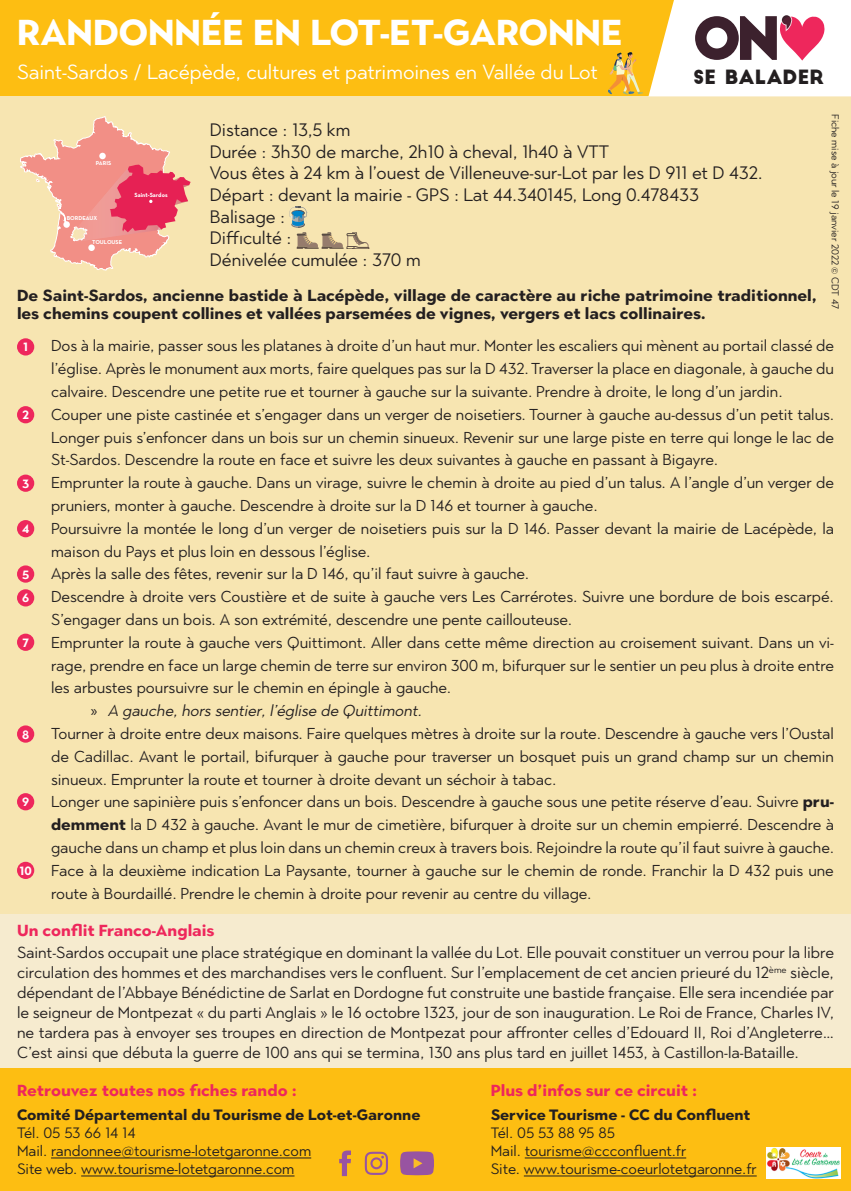
<style>
.page{position:relative;width:851px;height:1191px;background:#fff}
.page>*{position:absolute;margin:0;border:0;box-sizing:border-box;transform-origin:0 0}
.t1{font:700 36px "Town 80 Text";color:#fff}
.t2{font:20.4px "Town 80 Text";color:#fff}
.t3{font:19.2px "Big John";color:#231f20}
.t4{font:18px "Town 80 Text";color:#231f20}
.t5{font:16px/20px "Town 80 Text";color:#231f20;text-align:justify}
.t6{font:700 16px/18px "Town 80 Text";color:#231f20}
.t7{font:700 16px "Town 80 Text";color:#ee275c}
.t8{font:15.8px/22.8px "Town 80 Text";color:#231f20;text-align:justify}
.t9{font:italic 15.8px "Town 80 Text";color:#231f20}
.t10{font:15px "Town 80 Text";color:#231f20}
.t11{font:700 15px "Town 80 Text";color:#231f20}
.t12{font:700 12px "Town 80 Text";color:#fff}
.t13{font:10px "Town 80 Text";color:#231f20}
.t14{font:700 6.2px "Neutra Text";color:#fff}
.t15{font:700 5.8px "Neutra Text";color:#fff}
.s1{font-family:"Myriad Pro";font-style:normal}
.s2{font-weight:700}
</style>
<div class="page">
<div style="left:0;top:0;width:850px;height:96px;background:#fdbe12"></div>
<div style="left:0;top:1063px;width:850px;height:128px;background:#fdbe12"></div>
<div style="left:0;top:96px;width:850px;height:828px;background:#f7e5b1"></div>
<svg style="left:608px;top:0;width:242px;height:96px"></svg>
<svg style="left:20px;top:116px;width:170px;height:155px"></svg>
<div style="left:0;top:914px;width:850px;height:154px;background:#f6ebcf"></div>
<hr style="left:51px;top:1157px;width:260px;height:1px;background:#231f20">
<hr style="left:81px;top:1175px;width:213px;height:1px;background:#231f20">
<svg style="left:400px;top:1151px;width:34px;height:24px"></svg>
<svg style="left:339px;top:1150px;width:12px;height:26px"></svg>
<svg style="left:365px;top:1151px;width:23px;height:23px"></svg>
<div style="left:17px;top:338px;width:17px;height:17px;background:#ee275c;border-radius:50%"></div>
<div style="left:17px;top:406px;width:17px;height:17px;background:#ee275c;border-radius:50%"></div>
<div style="left:17px;top:474px;width:17px;height:18px;background:#ee275c;border-radius:50%"></div>
<div style="left:17px;top:520px;width:17px;height:17px;background:#ee275c;border-radius:50%"></div>
<div style="left:17px;top:565px;width:17px;height:17px;background:#ee275c;border-radius:50%"></div>
<div style="left:17px;top:589px;width:17px;height:17px;background:#ee275c;border-radius:50%"></div>
<div style="left:17px;top:633px;width:17px;height:18px;background:#ee275c;border-radius:50%"></div>
<svg style="left:289px;top:207px;width:80px;height:42px"></svg>
<div style="left:17px;top:793px;width:17px;height:17px;background:#ee275c;border-radius:50%"></div>
<div style="left:17px;top:861px;width:17px;height:18px;background:#ee275c;border-radius:50%"></div>
<hr style="left:524px;top:1157px;width:162px;height:1px;background:#231f20">
<hr style="left:523px;top:1175px;width:233px;height:1px;background:#231f20">
<img style="left:766px;top:1147px;width:74px;height:31px">
<div style="left:17px;top:725px;width:17px;height:17px;background:#ee275c;border-radius:50%"></div>
<p class="t1" style="left:17px;top:9px;width:607px">RANDONNÉE EN LOT-ET-GARONNE</p>
<p class="t2" style="left:17px;top:58px;width:582px">Saint-Sardos / Lacépède, cultures et patrimoines en Vallée du Lot</p>
<p class="t3" style="left:693px;top:68px;width:132px">SE BALADER</p>
<p class="t13" style="left:841px;top:114px;width:197px;rotate:90deg">Fiche mise à jour le 19 janvier 2022 © CDT 47</p>
<p class="t4" style="left:210px;top:118px;width:142px">Distance : 13,5 km</p>
<p class="t4" style="left:210px;top:140px;width:401px">Durée : 3h30 de marche, 2h10 à cheval, 1h40 à VTT</p>
<p class="t4" style="left:210px;top:162px;width:554px">Vous êtes à 24 km à l’ouest de Villeneuve-sur-Lot par les D 911 et D 432.</p>
<p class="t4" style="left:210px;top:183px;width:490px">Départ : devant la mairie - GPS : Lat 44.340145, Long 0.478433</p>
<p class="t4" style="left:210px;top:205px;width:77px">Balisage :</p>
<p class="t4" style="left:210px;top:226px;width:83px">Difficulté :</p>
<p class="t4" style="left:210px;top:248px;width:212px">Dénivelée cumulée : 370 m</p>
<p class="t6" style="left:17px;top:286px;width:801px">De Saint-Sardos, ancienne bastide à Lacépède, village de caractère au riche patrimoine traditionnel, les chemins coupent collines et vallées parsemées de vignes, vergers et lacs collinaires.</p>
<p class="t8" style="left:51px;top:334px;width:784px">Dos à la mairie, passer sous les platanes à droite d’un haut mur. Monter les escaliers qui mènent au portail classé de l’église. Après le monument aux morts, faire quelques pas sur la D 432. Traverser la place en diagonale, à gauche du calvaire. Descendre une petite rue et tourner à gauche sur la suivante. Prendre à droite, le long d’un jardin.</p>
<p class="t8" style="left:51px;top:402px;width:784px">Couper une piste castinée et s’engager dans un verger de noisetiers. Tourner à gauche au-dessus d’un petit talus.<br>Longer puis s’enfoncer dans un bois sur un chemin sinueux. Revenir sur une large piste en terre qui longe le lac de St-Sardos. Descendre la route en face et suivre les deux suivantes à gauche en passant à Bigayre.</p>
<p class="t8" style="left:51px;top:471px;width:784px">Emprunter la route à gauche. Dans un virage, suivre le chemin à droite au pied d’un talus. A l’angle d’un verger de pruniers, monter à gauche. Descendre à droite sur la D 146 et tourner à gauche.</p>
<p class="t8" style="left:51px;top:516px;width:784px">Poursuivre la montée le long d’un verger de noisetiers puis sur la D 146. Passer devant la mairie de Lacépède, la maison du Pays et plus loin en dessous l’église.</p>
<p class="t8" style="left:51px;top:562px;width:479px">Après la salle des fêtes, revenir sur la D 146, qu’il faut suivre à gauche.</p>
<p class="t8" style="left:51px;top:585px;width:784px">Descendre à droite vers Coustière et de suite à gauche vers Les Carrérotes. Suivre une bordure de bois escarpé.<br>S’engager dans un bois. A son extrémité, descendre une pente caillouteuse.</p>
<p class="t8" style="left:51px;top:630px;width:784px">Emprunter la route à gauche vers Quittimont. Aller dans cette même direction au croisement suivant. Dans un vi&shy;rage, prendre en face un large chemin de terre sur environ 300 m, bifurquer sur le sentier un peu plus à droite entre les arbustes poursuivre sur le chemin en épingle à gauche.</p>
<p class="t9" style="left:91px;top:700px;width:336px"><span class="s1">»</span> A gauche,hors sentier,l’église de Quittimont.</p>
<p class="t8" style="left:51px;top:722px;width:784px">Tourner à droite entre deux maisons. Faire quelques mètres à droite sur la route. Descendre à gauche vers l’Oustal de Cadillac. Avant le portail, bifurquer à gauche pour traverser un bosquet puis un grand champ sur un chemin sinueux. Emprunter la route et tourner à droite devant un séchoir à tabac.</p>
<p class="t8" style="left:51px;top:790px;width:784px">Longer une sapinière puis s’enfoncer dans un bois. Descendre à gauche sous une petite réserve d’eau. Suivre <span class="s2">pru&shy;demment</span> la D 432 à gauche. Avant le mur de cimetière, bifurquer à droite sur un chemin empierré. Descendre à gauche dans un champ et plus loin dans un chemin creux à travers bois. Rejoindre la route qu’il faut suivre à gauche.</p>
<p class="t8" style="left:51px;top:858px;width:784px">Face à la deuxième indication La Paysante, tourner à gauche sur le chemin de ronde. Franchir la D 432 puis une route à Bourdaillé. Prendre le chemin à droite pour revenir au centre du village.</p>
<p class="t7" style="left:17px;top:920px;width:199px">Un conflit Franco-Anglais</p>
<p class="t5" style="left:17px;top:942px;width:818px">Saint-Sardos occupait une place stratégique en dominant la vallée du Lot. Elle pouvait constituer un verrou pour la libre circulation des hommes et des marchandises vers le confluent. Sur l’emplacement de cet ancien prieuré du 12<sup>ème</sup> siècle, dépendant de l’Abbaye Bénédictine de Sarlat en Dordogne fut construite une bastide française. Elle sera incendiée par le seigneur de Montpezat « du parti Anglais » le 16 octobre 1323, jour de son inauguration. Le Roi de France, Charles IV, ne tardera pas à envoyer ses troupes en direction de Montpezat pour affronter celles d’Edouard II, Roi d’Angleterre… C’est ainsi que débuta la guerre de 100 ans qui se termina, 130 ans plus tard en juillet 1453, à Castillon-la-Bataille.</p>
<p class="t7" style="left:17px;top:1080px;width:281px">Retrouvez toutes nos fiches rando :</p>
<p class="t11" style="left:17px;top:1105px;width:405px">Comité Départemental du Tourisme de Lot-et-Garonne</p>
<p class="t10" style="left:17px;top:1123px;width:120px">Tél. 05 53 66 14 14</p>
<p class="t10" style="left:17px;top:1141px;width:296px">Mail. randonnee@tourisme-lotetgaronne.com</p>
<p class="t10" style="left:17px;top:1159px;width:279px">Site web. www.tourisme-lotetgaronne.com</p>
<p class="t15" style="left:96px;top:159px;width:17px">PARIS</p>
<p class="t14" style="left:134px;top:191px;width:35px">Saint-Sardos</p>
<p class="t15" style="left:67px;top:214px;width:32px">BORDEAUX</p>
<p class="t15" style="left:92px;top:238px;width:32px">TOULOUSE</p>
<p class="t12" style="left:23px;top:339px;width:6px">1</p>
<p class="t12" style="left:22px;top:407px;width:8px">2</p>
<p class="t12" style="left:22px;top:476px;width:9px">3</p>
<p class="t12" style="left:22px;top:521px;width:9px">4</p>
<p class="t12" style="left:22px;top:566px;width:9px">5</p>
<p class="t12" style="left:22px;top:590px;width:9px">6</p>
<p class="t12" style="left:22px;top:635px;width:8px">7</p>
<p class="t12" style="left:22px;top:726px;width:9px">8</p>
<p class="t12" style="left:22px;top:794px;width:9px">9</p>
<p class="t12" style="left:20px;top:863px;width:14px">10</p>
<p class="t7" style="left:490px;top:1080px;width:208px">Plus d’infos sur ce circuit :</p>
<p class="t11" style="left:490px;top:1105px;width:261px">Service Tourisme - CC du Confluent</p>
<p class="t10" style="left:490px;top:1123px;width:126px">Tél. 05 53 88 95 85</p>
<p class="t10" style="left:490px;top:1141px;width:197px">Mail. tourisme@ccconfluent.fr</p>
<p class="t10" style="left:490px;top:1159px;width:267px">Site. www.tourisme-coeurlotetgaronne.fr</p>
</div>
